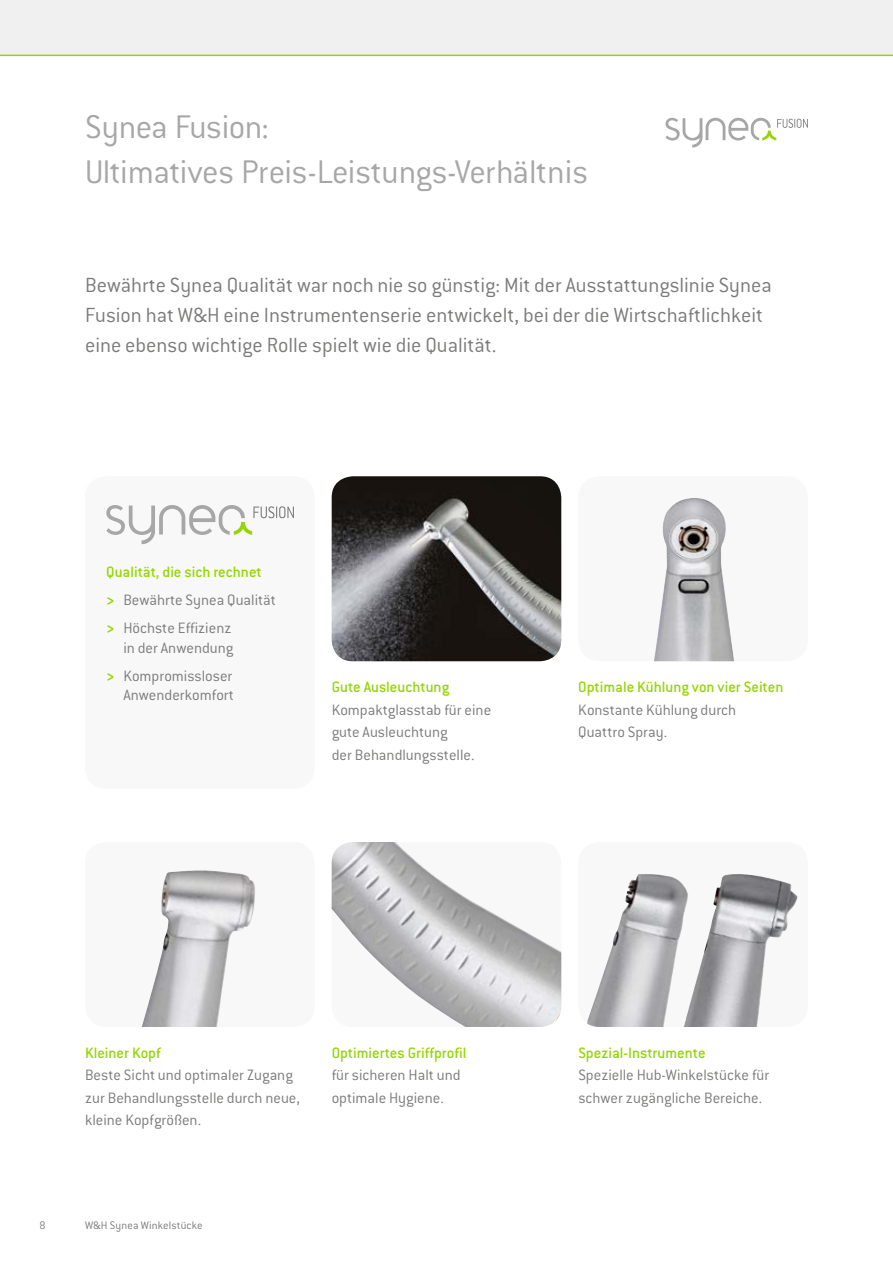
<style>
.page{position:relative;width:893px;height:1263px;background:#fff}
.page>*{position:absolute;margin:0;border:0;box-sizing:border-box;transform-origin:0 0}
.t1{font:300 36px/45px "Conduit ITC Pro";letter-spacing:-.015em;color:#a7a7a8}
.t2{font:300 22.5px/30px "Conduit ITC Pro";color:#7b7b7a}
.t3{font:300 16.5px/22.5px "Conduit ITC Pro";color:#7b7b7a}
.t4{font:500 16.5px "Conduit ITC Pro";color:#95d600}
.t5{font:300 12px "Conduit ITC Pro";letter-spacing:.01em;color:#7b7b7a}
.s1{font-weight:500;color:#95d600}
.s2{font-weight:700;color:#95d600}
</style>
<div class="page">
<div style="left:0;top:0;width:893px;height:55px;background:#f0f0f0"></div>
<svg style="left:0;top:54px;width:893px;height:3px"></svg>
<img style="left:332px;top:842px;width:229px;height:185px">
<div style="left:85px;top:842px;width:230px;height:185px;background:#f8f8f8;border-radius:21px"></div>
<img style="left:142px;top:870px;width:113px;height:157px">
<svg style="left:665px;top:118px;width:143px;height:29px"></svg>
<div style="left:85px;top:476px;width:230px;height:313px;background:#f8f8f8;border-radius:21px"></div>
<svg style="left:106px;top:505px;width:188px;height:39px"></svg>
<img style="left:332px;top:476px;width:229px;height:185px">
<div style="left:578px;top:476px;width:230px;height:185px;background:#f8f8f8;border-radius:21px"></div>
<img style="left:654px;top:498px;width:80px;height:163px">
<div style="left:578px;top:842px;width:230px;height:185px;background:#f8f8f8;border-radius:21px"></div>
<img style="left:688px;top:874px;width:110px;height:153px">
<img style="left:587px;top:874px;width:101px;height:153px">
<h1 class="t1" style="left:85px;top:104px;width:505px">Synea Fusion:<br>Ultimatives Preis-Leistungs-Verhältnis</h1>
<h2 class="t2" style="left:85px;top:270px;width:688px">Bewährte Synea Qualität war noch nie so günstig: Mit der Ausstattungslinie Synea<br>Fusion hat W&amp;H eine Instrumentenserie entwickelt, bei der die Wirtschaftlichkeit eine ebenso wichtige Rolle spielt wie die Qualität.</h2>
<p class="t3" style="left:106px;top:558px;width:171px;line-height:28px"><span class="s1">Qualität, die sich rechnet<br></span><span class="s2">&gt;</span> Bewährte Synea Qualität <span class="s2">&gt;</span> Höchste Effizienz</p>
<p class="t3" style="left:106px;top:634px;width:129px;line-height:28px;text-align:right">in der Anwendung<br><span class="s2">&gt;</span> Kompromissloser</p>
<p class="t3" style="left:123px;top:684px;width:112px">Anwenderkomfort</p>
<p class="t4" style="left:332px;top:677px;width:119px">Gute Ausleuchtung</p>
<p class="t3" style="left:332px;top:698px;width:161px">Kompaktglasstab für eine gute Ausleuchtung<br>der Behandlungsstelle.</p>
<p class="t4" style="left:578px;top:677px;width:207px">Optimale Kühlung von vier Seiten</p>
<p class="t3" style="left:578px;top:698px;width:159px">Konstante Kühlung durch<br>Quattro Spray.</p>
<p class="t4" style="left:85px;top:1043px;width:77px">Kleiner Kopf</p>
<p class="t3" style="left:85px;top:1064px;width:216px">Beste Sicht und optimaler Zugang zur Behandlungsstelle durch neue, kleine Kopfgrößen.</p>
<p class="t4" style="left:332px;top:1043px;width:136px">Optimiertes Griffprofil</p>
<p class="t3" style="left:332px;top:1064px;width:130px">für sicheren Halt und optimale Hygiene.</p>
<p class="t5" style="left:39px;top:1218px;width:8px">8</p>
<p class="t5" style="left:85px;top:1218px;width:119px">W&amp;H Synea Winkelstücke</p>
<p class="t4" style="left:578px;top:1043px;width:129px">Spezial-Instrumente</p>
<p class="t3" style="left:578px;top:1064px;width:193px">Spezielle Hub-Winkelstücke für schwer zugängliche Bereiche.</p>
</div>
